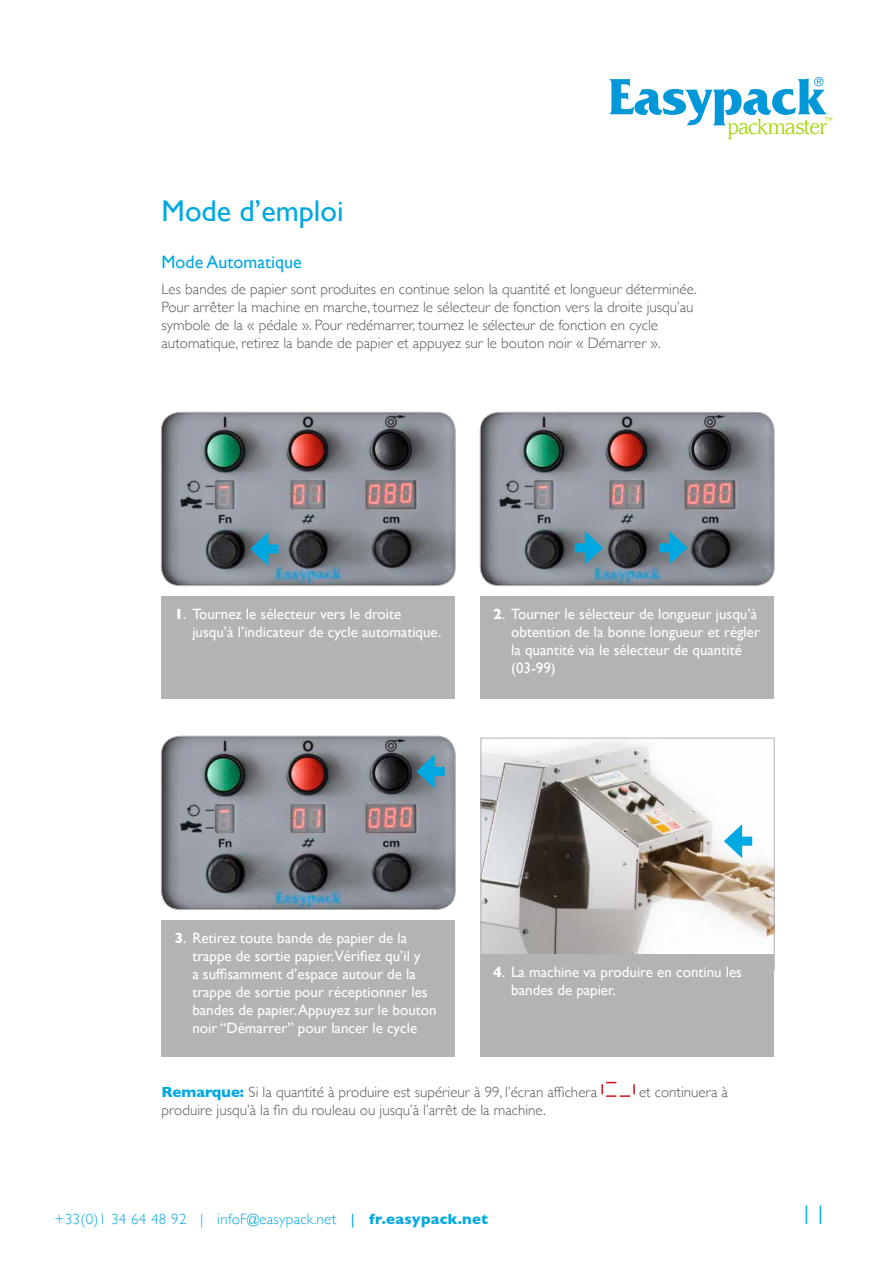
<style>
.page{position:relative;width:893px;height:1263px;background:#fff}
.page>*{position:absolute;margin:0;border:0;box-sizing:border-box;transform-origin:0 0}
.t1{font:30px "Gill Sans";color:#00a8e2}
.t2{font:300 27px "Gill Sans";color:#00a8e2}
.t3{font:300 20.55px "Sling";letter-spacing:-.055em;color:#a2d40a}
.t4{font:18px "Gill Sans";color:#00a8e2}
.t5{font:300 15px/18px "Gill Sans";color:#575756}
.t6{font:15px/18px "Gill Sans";color:#fff}
.t7{font:300 15px "Gill Sans";letter-spacing:.02em;color:#00a8e2}
.t8{font:5.25px "Gill Sans";color:#a2d40a}
.s1{font-weight:700}
.s2{font-weight:700;color:#00a8e2}
.s3{font-weight:400}
</style>
<div class="page">
<svg style="left:609px;top:77px;width:218px;height:48px"></svg>
<img style="left:482px;top:742px;width:291px;height:212px">
<div style="left:480px;top:738px;width:295px;height:232px;border:1px solid #b5b3b2"></div>
<div style="left:735px;top:837px;width:17px;height:9px;background:#00a8e2"></div>
<svg style="left:724px;top:824px;width:18px;height:34px"></svg>
<img style="left:161px;top:412px;width:294px;height:174px">
<div style="left:161px;top:412px;width:294px;height:174px;border:1px solid #b5b3b2;border-radius:19px"></div>
<img style="left:161px;top:736px;width:294px;height:173px">
<div style="left:161px;top:736px;width:294px;height:174px;border:1px solid #b5b3b2;border-radius:19px"></div>
<img style="left:480px;top:412px;width:294px;height:174px">
<div style="left:480px;top:412px;width:294px;height:174px;border:1px solid #b5b3b2;border-radius:19px"></div>
<div style="left:659px;top:543px;width:17px;height:9px;background:#00a8e2"></div>
<svg style="left:669px;top:531px;width:18px;height:34px"></svg>
<div style="left:427px;top:767px;width:18px;height:9px;background:#00a8e2"></div>
<svg style="left:416px;top:754px;width:19px;height:34px"></svg>
<div style="left:261px;top:544px;width:18px;height:9px;background:#00a8e2"></div>
<svg style="left:250px;top:532px;width:18px;height:34px"></svg>
<div style="left:575px;top:543px;width:17px;height:9px;background:#00a8e2"></div>
<svg style="left:585px;top:531px;width:18px;height:34px"></svg>
<div style="left:162px;top:596px;width:293px;height:102px;background:#b5b3b2"></div>
<div style="left:480px;top:596px;width:294px;height:102px;background:#b5b3b2"></div>
<div style="left:162px;top:920px;width:293px;height:136px;background:#b5b3b2"></div>
<div style="left:480px;top:954px;width:294px;height:102px;background:#b5b3b2"></div>
<svg style="left:601px;top:1082px;width:34px;height:15px"></svg>
<h1 class="t1" style="left:162px;top:193px;width:184px">Mode d’emploi</h1>
<p class="t4" style="left:162px;top:251px;width:142px">Mode Automatique</p>
<p class="t5" style="left:162px;top:280px;width:537px">Les bandes de papier sont produites en continue selon la quantité et longueur déterminée.<br>Pour arrêter la machine en marche, tournez le sélecteur de fonction vers la droite jusqu’au symbole de la « pédale ». Pour redémarrer, tournez le sélecteur de fonction en cycle automatique, retirez la bande de papier et appuyez sur le bouton noir « Démarrer ».</p>
<h3 class="t3" style="left:728px;top:118px;width:101px">packmaster</h3>
<p class="t8" style="left:825px;top:117px;width:9px">TM</p>
<p class="t6" style="left:192px;top:605px;width:251px;text-indent:-18px"><span class="s1">1</span>. Tournez le sélecteur vers le droite jusqu’à l’indicateur de cycle automatique.</p>
<p class="t6" style="left:511px;top:605px;width:250px;text-indent:-18px"><span class="s1">2</span>. Tourner le sélecteur de longueur jusqu’à obtention de la bonne longueur et régler la quantité via le sélecteur de quantité (03-99)</p>
<p class="t6" style="left:192px;top:929px;width:246px;text-indent:-18px"><span class="s1">3</span>. Retirez toute bande de papier de la trappe de sortie papier.Vérifiez qu’il y<br>a suffisamment d’espace autour de la trappe de sortie pour réceptionner les bandes de papier. Appuyez sur le bouton noir “Démarrer” pour lancer le cycle</p>
<p class="t6" style="left:511px;top:963px;width:232px;text-indent:-18px"><span class="s1">4</span>. La machine va produire en continu les bandes de papier.</p>
<p class="t5" style="left:162px;top:1082px;width:437px"><span class="s2">Remarque:</span> Si la quantité à produire est supérieur à 99, l’écran affichera</p>
<p class="t5" style="left:639px;top:1082px;width:91px">et continuera à</p>
<p class="t5" style="left:162px;top:1100px;width:386px">produire jusqu’à la fin du rouleau ou jusqu’à l’arrêt de la machine.</p>
<p class="t7" style="left:55px;top:1207px;width:435px">+33(0)1 34 64 48 92 | infoF@easypack.net <span class="s3">|</span> <span class="s1">fr.easypack.net</span></p>
<h2 class="t2" style="left:800px;top:1193px;width:29px">11</h2>
</div>
